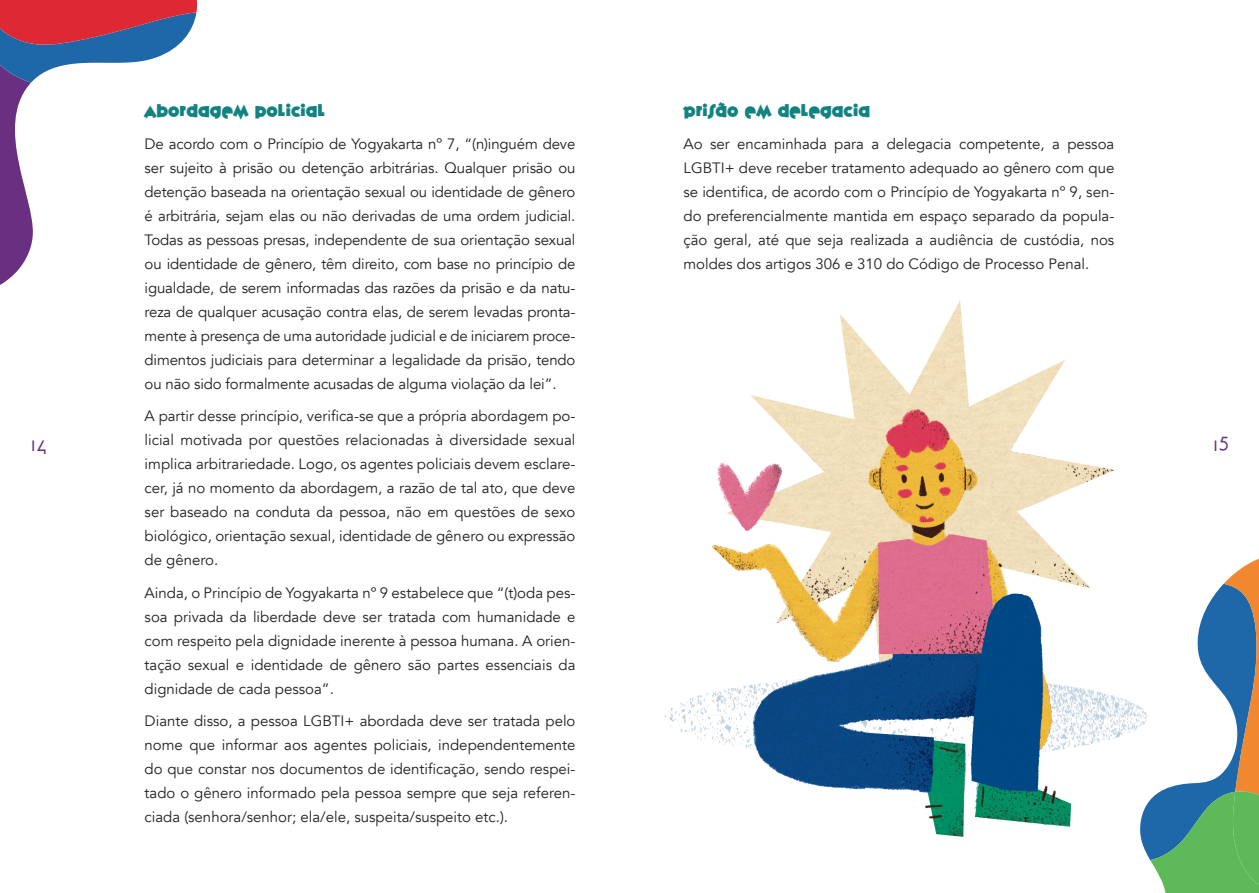
<style>
.page{position:relative;width:1259px;height:893px;background:#fff}
.page>*{position:absolute;margin:0;border:0;box-sizing:border-box;transform-origin:0 0}
.t1{font:300 18px "Variex OT";color:#69307f}
.t2{font:15px/24px "Avenir";color:#231f20;text-align:justify}
.t3{font:700 15px "Variex OT";color:#138381}
</style>
<div class="page">
<svg style="left:0;top:0;width:198px;height:285px"></svg>
<img style="left:665px;top:300px;width:594px;height:593px">
<p class="t3" style="left:683px;top:103px;width:188px">Prisão em delegacia</p>
<p class="t2" style="left:683px;top:132px;width:432px">Ao ser encaminhada para a delegacia competente, a pessoa LGBTI+ deve receber tratamento adequado ao gênero com que se identifica, de acordo com o Princípio de Yogyakarta nº 9, sen&shy;do preferencialmente mantida em espaço separado da popula&shy;ção geral, até que seja realizada a audiência de custódia, nos moldes dos artigos 306 e 310 do Código de Processo Penal.</p>
<p class="t3" style="left:145px;top:103px;width:182px">Abordagem policial</p>
<p class="t2" style="left:145px;top:132px;width:432px">De acordo com o Princípio de Yogyakarta nº 7, “(n)inguém deve ser sujeito à prisão ou detenção arbitrárias. Qualquer prisão ou detenção baseada na orientação sexual ou identidade de gênero é arbitrária, sejam elas ou não derivadas de uma ordem judicial.<br>Todas as pessoas presas, independente de sua orientação sexual ou identidade de gênero, têm direito, com base no princípio de igualdade, de serem informadas das razões da prisão e da natu&shy;reza de qualquer acusação contra elas, de serem levadas pronta&shy;mente à presença de uma autoridade judicial e de iniciarem proce&shy;dimentos judiciais para determinar a legalidade da prisão, tendo ou não sido formalmente acusadas de alguma violação da lei”.</p>
<p class="t2" style="left:145px;top:404px;width:432px">A partir desse princípio, verifica-se que a própria abordagem po&shy;licial motivada por questões relacionadas à diversidade sexual implica arbitrariedade. Logo, os agentes policiais devem esclare&shy;cer, já no momento da abordagem, a razão de tal ato, que deve ser baseado na conduta da pessoa, não em questões de sexo biológico, orientação sexual, identidade de gênero ou expressão de gênero.</p>
<p class="t2" style="left:145px;top:581px;width:432px">Ainda, o Princípio de Yogyakarta nº 9 estabelece que “(t)oda pes&shy;soa privada da liberdade deve ser tratada com humanidade e com respeito pela dignidade inerente à pessoa humana. A orien&shy;tação sexual e identidade de gênero são partes essenciais da dignidade de cada pessoa”.</p>
<p class="t2" style="left:145px;top:709px;width:432px">Diante disso, a pessoa LGBTI+ abordada deve ser tratada pelo nome que informar aos agentes policiais, independentemente do que constar nos documentos de identificação, sendo respei&shy;tado o gênero informado pela pessoa sempre que seja referen&shy;ciada (senhora/senhor; ela/ele, suspeita/suspeito etc.).</p>
<p class="t1" style="left:30px;top:436px;width:18px">14</p>
<p class="t1" style="left:1212px;top:436px;width:18px">15</p>
</div>
